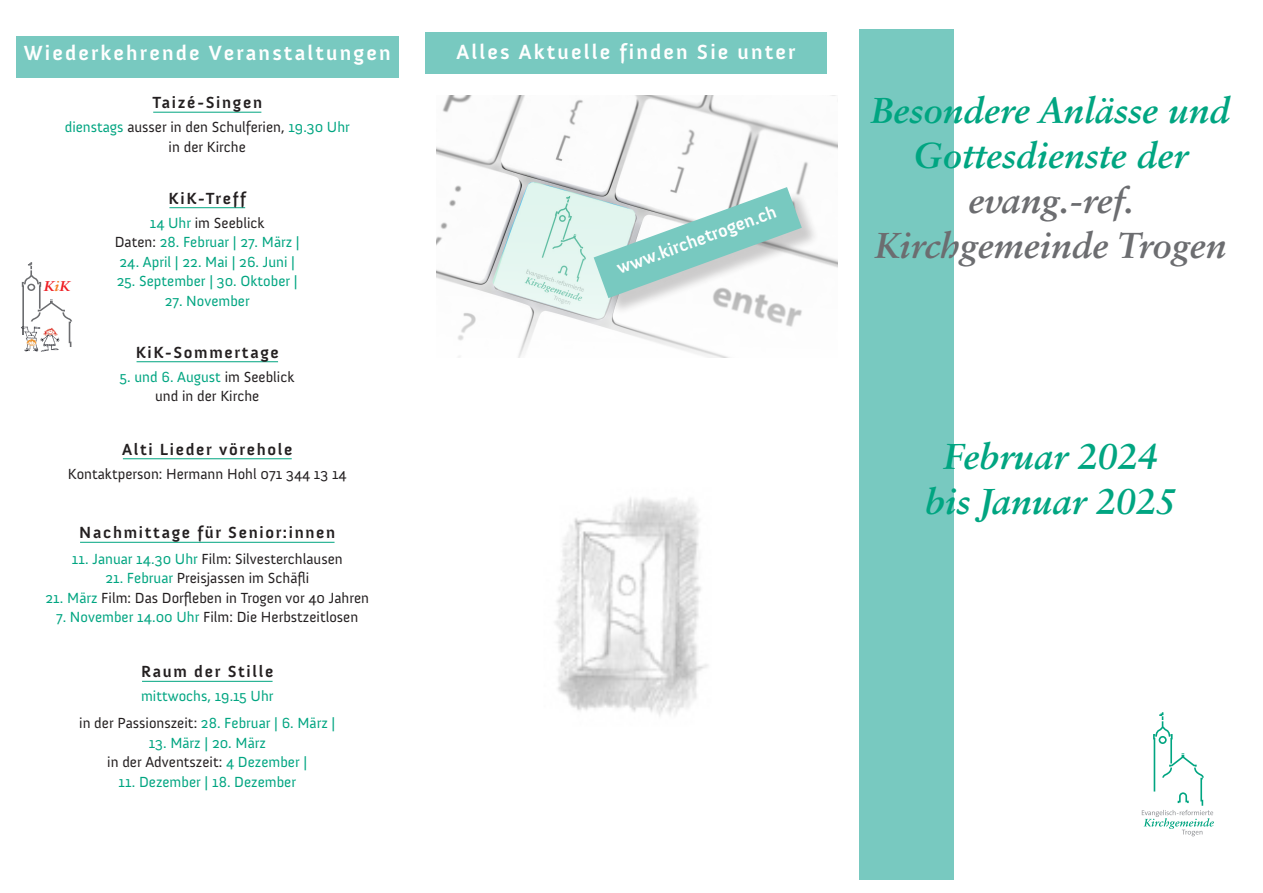
<style>
.page{position:relative;width:1263px;height:893px;background:#fff}
.page>*{position:absolute;margin:0;border:0;box-sizing:border-box;transform-origin:0 0}
.Titelstufe_1{font:italic 700 36px/45px "Sabon LT Std";color:#00a581;text-align:center}
.Titelstufe_1-2{font:italic 700 36px/45px "Sabon LT Std";color:#6c6d70;text-align:center}
.Titelstufe_2{font:700 21px "Anivers";letter-spacing:.1em;color:#fff}
.t1{font:700 18px "Anivers";color:#fff}
.Titelstufe_3{font:700 16.5px "Anivers";letter-spacing:.1em;color:#231f20}
.Datum_ausgezeichnet{font:15px "Anivers";color:#231f20}
.Datum_ausgezeichnet-2{font:15px/27px "Anivers";color:#00a581;text-align:center}
.t2{font:italic 700 14.1px "Sabon LT Std";color:#ee1d23;scale:1.09 1}
.s1{color:#00a581}
.s2{color:#231f20}
.s3{color:#f47b21}
</style>
<div class="page">
<img style="left:436px;top:96px;width:402px;height:261px">
<div style="left:859px;top:29px;width:94px;height:850px;background:#78c9c0"></div>
<div style="left:16px;top:36px;width:383px;height:41px;background:#78c9c0"></div>
<hr style="left:153px;top:112px;width:108px;height:1px;background:#00a581">
<hr style="left:169px;top:207px;width:76px;height:1px;background:#00a581">
<hr style="left:137px;top:361px;width:141px;height:1px;background:#00a581">
<hr style="left:123px;top:458px;width:169px;height:1px;background:#00a581">
<hr style="left:80px;top:542px;width:255px;height:1px;background:#00a581">
<hr style="left:142px;top:681px;width:131px;height:1px;background:#00a581">
<div style="left:425px;top:32px;width:401px;height:42px;background:#78c9c0"></div>
<div style="left:597px;top:190px;width:222px;height:126px;background:#231f20;opacity:.22"></div>
<svg style="left:594px;top:187px;width:208px;height:111px"></svg>
<svg style="left:1142px;top:712px;width:72px;height:124px"></svg>
<img style="left:21px;top:326px;width:38px;height:26px">
<svg style="left:22px;top:262px;width:50px;height:85px"></svg>
<img style="left:555px;top:497px;width:153px;height:219px">
<p class="Titelstufe_2" style="left:24px;top:42px;width:368px">Wiederkehrende Veranstaltungen</p>
<p class="Titelstufe_2" style="left:457px;top:40px;width:340px">Alles Aktuelle finden Sie unter</p>
<p class="Titelstufe_3" style="left:152px;top:94px;width:111px">Taizé-Singen</p>
<p class="Datum_ausgezeichnet" style="left:65px;top:119px;width:287px"><span class="s1">dienstags</span> ausser in den Schulferien, <span class="s1">19.30 Uhr</span></p>
<p class="Datum_ausgezeichnet" style="left:169px;top:138px;width:79px">in der Kirche</p>
<p class="Titelstufe_3" style="left:169px;top:189px;width:79px">KiK-Treff</p>
<p class="Datum_ausgezeichnet" style="left:150px;top:214px;width:116px"><span class="s1">14 Uhr</span> im Seeblick</p>
<p class="Datum_ausgezeichnet-2" style="left:115px;top:229px;width:186px"><span class="s2">Daten:</span> 28. Februar | 27. März |</p>
<p class="Datum_ausgezeichnet-2" style="left:119px;top:248px;width:177px">24. April | 22. Mai | 26. Juni |</p>
<p class="Datum_ausgezeichnet-2" style="left:117px;top:268px;width:182px">25. September | 30. Oktober |</p>
<p class="Datum_ausgezeichnet-2" style="left:165px;top:287px;width:86px">27. November</p>
<p class="Titelstufe_3" style="left:136px;top:343px;width:145px">KiK-Sommertage</p>
<p class="Datum_ausgezeichnet-2" style="left:120px;top:363px;width:176px">5. und 6. August <span class="s2">im Seeblick</span></p>
<p class="Datum_ausgezeichnet" style="left:155px;top:388px;width:106px">und in der Kirche</p>
<p class="t2" style="left:44px;top:278px;width:25px">K<span class="s3">i</span>K</p>
<p class="Titelstufe_3" style="left:122px;top:440px;width:172px">Alti Lieder vörehole</p>
<p class="Datum_ausgezeichnet" style="left:68px;top:465px;width:280px">Kontaktperson: Hermann Hohl 071 344 13 14</p>
<p class="Titelstufe_3" style="left:79px;top:524px;width:258px">Nachmittage für Senior:innen</p>
<p class="Datum_ausgezeichnet" style="left:72px;top:550px;width:272px"><span class="s1">11. Januar 14.30 Uhr</span> Film: Silvesterchlausen</p>
<p class="Datum_ausgezeichnet" style="left:105px;top:570px;width:205px"><span class="s1">21. Februar</span> Preisjassen im Schäfli</p>
<p class="Datum_ausgezeichnet" style="left:46px;top:589px;width:325px"><span class="s1">21. März</span> Film: Das Dorfleben in Trogen vor 40 Jahren</p>
<p class="Datum_ausgezeichnet" style="left:56px;top:609px;width:304px"><span class="s1">7. November 14.00 Uhr</span> Film: Die Herbstzeitlosen</p>
<p class="Titelstufe_3" style="left:141px;top:663px;width:134px">Raum der Stille</p>
<p class="Datum_ausgezeichnet-2" style="left:79px;top:683px;width:258px">mittwochs, 19.15 Uhr<br><span class="s2">in der Passionszeit:</span> 28. Februar | 6. März |</p>
<p class="Datum_ausgezeichnet-2" style="left:149px;top:729px;width:119px">13. März | 20. März</p>
<p class="Datum_ausgezeichnet" style="left:107px;top:754px;width:202px">in der Adventszeit: <span class="s1">4 Dezember |</span></p>
<p class="Datum_ausgezeichnet-2" style="left:118px;top:768px;width:179px">11. Dezember | 18. Dezember</p>
<p class="t1" style="left:614px;top:259px;width:170px;rotate:-20deg">www.kirchetrogen.ch</p>
<p class="Titelstufe_1" style="left:871px;top:88px;width:361px">Besondere Anlässe und<br>Gottesdienste der</p>
<p class="Titelstufe_1-2" style="left:875px;top:178px;width:353px">evang.-ref.<br>Kirchgemeinde Trogen</p>
<p class="Titelstufe_1" style="left:925px;top:434px;width:252px">Februar 2024 bis Januar 2025</p>
</div>
